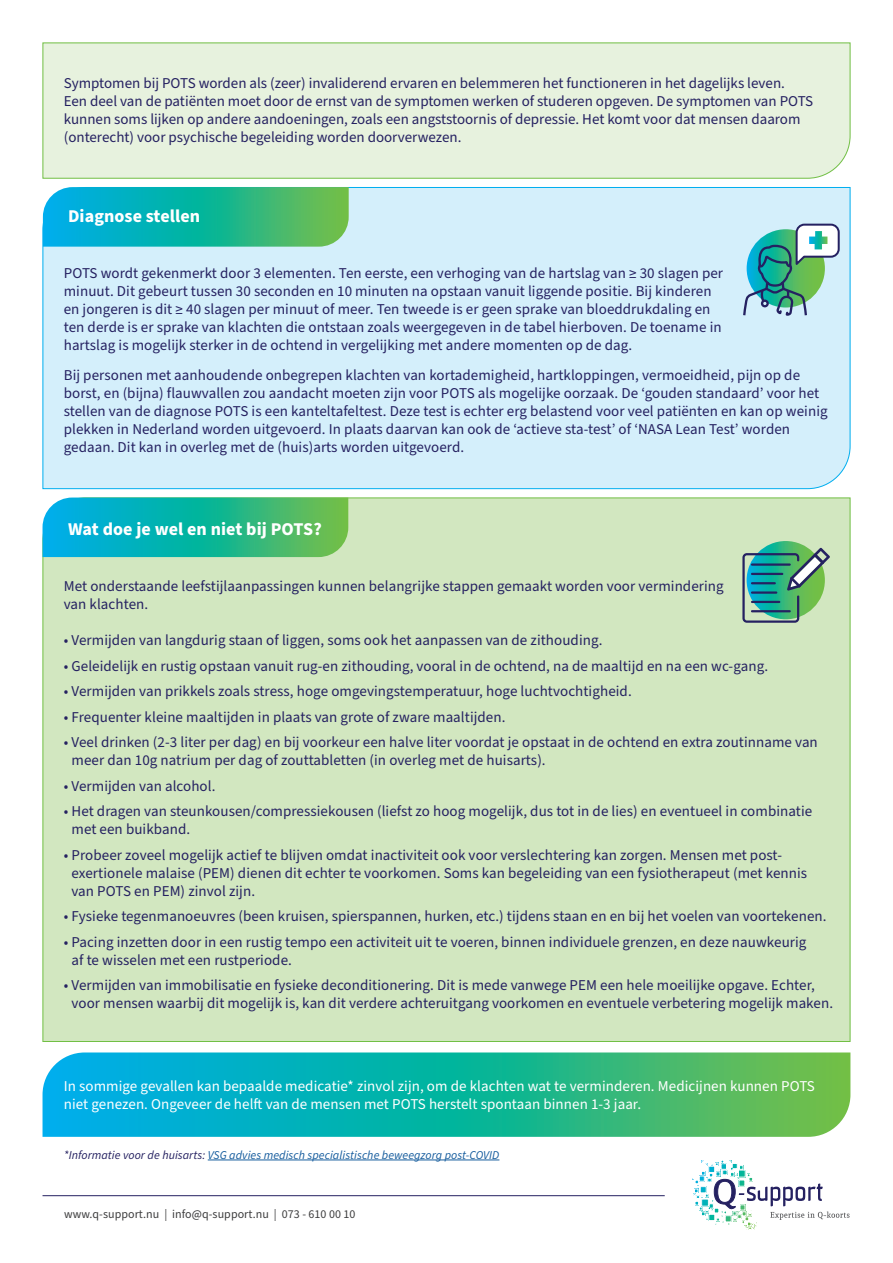
<style>
.page{position:relative;width:893px;height:1263px;background:#fff}
.page>*{position:absolute;margin:0;border:0;box-sizing:border-box;transform-origin:0 0}
.t1{font:700 18px "Source Sans Pro";letter-spacing:.005em;color:#fff}
.t2{font:15px/18px "Source Sans Pro";letter-spacing:.005em;color:#252161}
.t3{font:15px/18px "Source Sans Pro";letter-spacing:.005em;color:#fff}
.t4{font:italic 12px "Source Sans Pro";letter-spacing:.005em;color:#175d9e}
.t5{font:12px "Source Sans Pro";letter-spacing:.005em;color:#3e3e3f}
.s1{color:#252161}
</style>
<div class="page">
<hr style="left:43px;top:1195px;width:622px;height:1px;background:#252161">
<svg style="left:693px;top:1160px;width:157px;height:70px"></svg>
<div style="left:42px;top:187px;width:809px;height:302px;background:#d4effb"></div>
<svg style="left:43px;top:1052px;width:807px;height:85px;background:#22b69d"></svg>
<div style="left:42px;top:42px;width:809px;height:137px;background:#e7f2de"></div>
<svg style="left:743px;top:224px;width:97px;height:92px;background:#7dbfb5"></svg>
<div style="left:42px;top:497px;width:809px;height:545px;background:#d2e7c0"></div>
<svg style="left:43px;top:187px;width:306px;height:60px;background:#23b69e"></svg>
<svg style="left:43px;top:497px;width:305px;height:60px;background:#23b69d"></svg>
<hr style="left:208px;top:1160px;width:291px;height:1px;background:#175d9e">
<svg style="left:747px;top:541px;width:78px;height:78px"></svg>
<svg style="left:742px;top:548px;width:88px;height:75px;background:#5fa98e"></svg>
<p class="t2" style="left:64px;top:74px;width:751px">Symptomen bij POTS worden als (zeer) invaliderend ervaren en belemmeren het functioneren in het dagelijks leven.<br>Een deel van de patiënten moet door de ernst van de symptomen werken of studeren opgeven. De symptomen van POTS kunnen soms lijken op andere aandoeningen, zoals een angststoornis of depressie. Het komt voor dat mensen daarom (onterecht) voor psychische begeleiding worden doorverwezen.</p>
<p class="t1" style="left:68px;top:204px;width:134px">Diagnose stellen</p>
<p class="t2" style="left:64px;top:264px;width:661px">POTS wordt gekenmerkt door 3 elementen. Ten eerste, een verhoging van de hartslag van ≥ 30 slagen per minuut. Dit gebeurt tussen 30 seconden en 10 minuten na opstaan vanuit liggende positie. Bij kinderen en jongeren is dit ≥ 40 slagen per minuut of meer. Ten tweede is er geen sprake van bloeddrukdaling en ten derde is er sprake van klachten die ontstaan zoals weergegeven in de tabel hierboven. De toename in hartslag is mogelijk sterker in de ochtend in vergelijking met andere momenten op de dag.</p>
<p class="t2" style="left:64px;top:366px;width:765px">Bij personen met aanhoudende onbegrepen klachten van kortademigheid, hartkloppingen, vermoeidheid, pijn op de borst, en (bijna) flauwvallen zou aandacht moeten zijn voor POTS als mogelijke oorzaak. De ‘gouden standaard’ voor het stellen van de diagnose POTS is een kanteltafeltest. Deze test is echter erg belastend voor veel patiënten en kan op weinig plekken in Nederland worden uitgevoerd. In plaats daarvan kan ook de ‘actieve sta-test’ of ‘NASA Lean Test’ worden gedaan. Dit kan in overleg met de (huis)arts worden uitgevoerd.</p>
<p class="t1" style="left:68px;top:517px;width:255px">Wat doe je wel en niet bij POTS?</p>
<p class="t2" style="left:64px;top:578px;width:661px">Met onderstaande leefstijlaanpassingen kunnen belangrijke stappen gemaakt worden voor vermindering van klachten.</p>
<p class="t2" style="left:64px;top:632px;width:540px">• Vermijden van langdurig staan of liggen, soms ook het aanpassen van de zithouding.</p>
<p class="t2" style="left:64px;top:657px;width:706px">• Geleidelijk en rustig opstaan vanuit rug-en zithouding, vooral in de ochtend, na de maaltijd en na een wc-gang.</p>
<p class="t2" style="left:64px;top:683px;width:569px">• Vermijden van prikkels zoals stress, hoge omgevingstemperatuur, hoge luchtvochtigheid.</p>
<p class="t2" style="left:64px;top:708px;width:443px">• Frequenter kleine maaltijden in plaats van grote of zware maaltijden.</p>
<p class="t2" style="left:72px;top:734px;width:748px;text-indent:-8px">• Veel drinken (2-3 liter per dag) en bij voorkeur een halve liter voordat je opstaat in de ochtend en extra zoutinname van meer dan 10g natrium per dag of zouttabletten (in overleg met de huisarts).</p>
<p class="t2" style="left:64px;top:777px;width:153px">• Vermijden van alcohol.</p>
<p class="t2" style="left:72px;top:803px;width:742px;text-indent:-8px">• Het dragen van steunkousen/compressiekousen (liefst zo hoog mogelijk, dus tot in de lies) en eventueel in combinatie met een buikband.</p>
<p class="t2" style="left:72px;top:846px;width:737px;text-indent:-8px">• Probeer zoveel mogelijk actief te blijven omdat inactiviteit ook voor verslechtering kan zorgen. Mensen met post&shy;exertionele malaise (PEM) dienen dit echter te voorkomen. Soms kan begeleiding van een fysiotherapeut (met kennis van POTS en PEM) zinvol zijn.</p>
<p class="t2" style="left:64px;top:908px;width:764px">• Fysieke tegenmanoeuvres (been kruisen, spierspannen, hurken, etc.) tijdens staan en en bij het voelen van voortekenen.</p>
<p class="t2" style="left:72px;top:933px;width:736px;text-indent:-8px">• Pacing inzetten door in een rustig tempo een activiteit uit te voeren, binnen individuele grenzen, en deze nauwkeurig af te wisselen met een rustperiode.</p>
<p class="t2" style="left:72px;top:977px;width:763px;text-indent:-8px">• Vermijden van immobilisatie en fysieke deconditionering. Dit is mede vanwege PEM een hele moeilijke opgave. Echter, voor mensen waarbij dit mogelijk is, kan dit verdere achteruitgang voorkomen en eventuele verbetering mogelijk maken.</p>
<p class="t3" style="left:64px;top:1078px;width:753px">In sommige gevallen kan bepaalde medicatie* zinvol zijn, om de klachten wat te verminderen. Medicijnen kunnen POTS niet genezen. Ongeveer de helft van de mensen met POTS herstelt spontaan binnen 1-3 jaar.</p>
<p class="t4" style="left:64px;top:1147px;width:437px"><span class="s1">*Informatie voor de huisarts:</span> VSG advies medisch specialistische beweegzorg post-COVID</p>
<p class="t5" style="left:64px;top:1206px;width:293px">www.q-support.nu | info@q-support.nu | 073 - 610 00 10</p>
</div>
